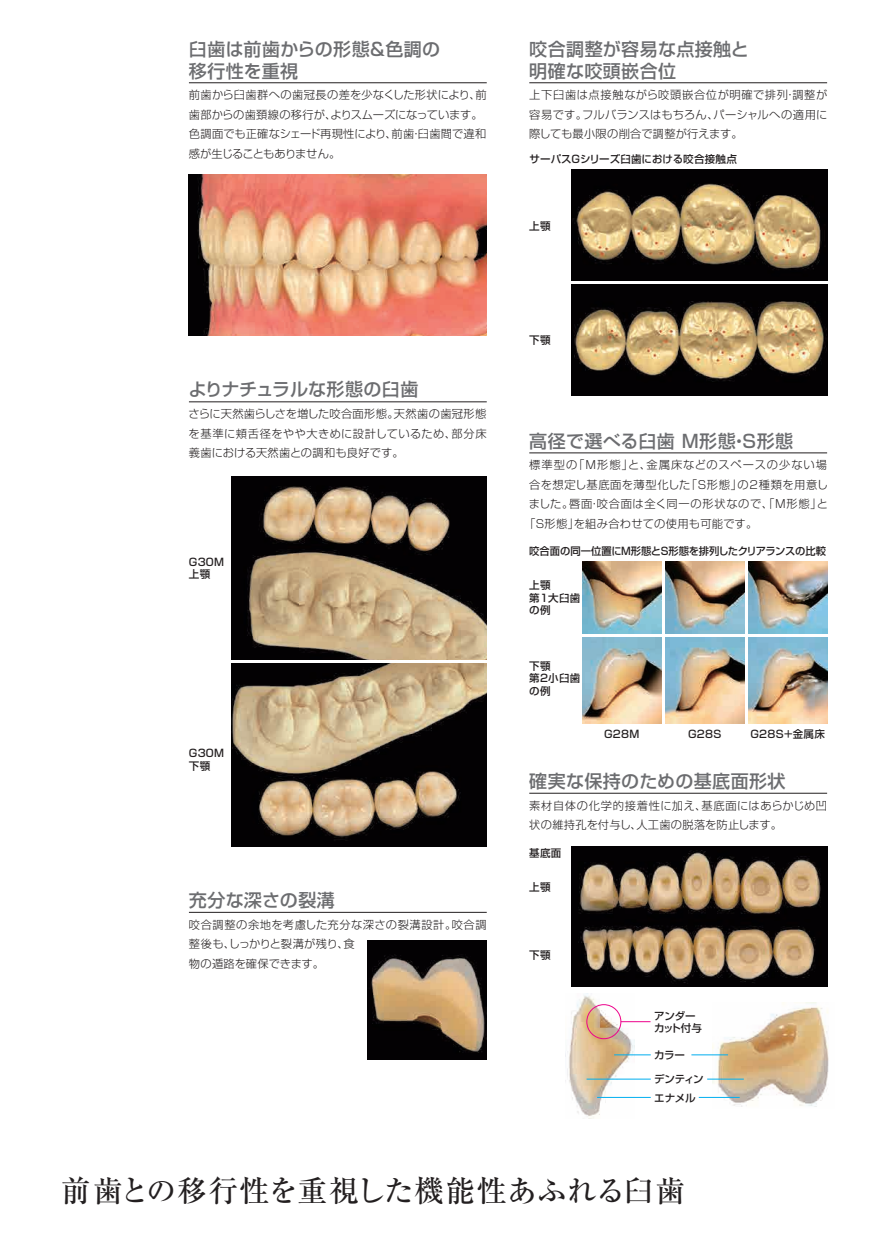
<style>
.page{position:relative;width:891px;height:1257px;background:#fff}
.page>*{position:absolute;margin:0;border:0;box-sizing:border-box;transform-origin:0 0}
.t1{font:500 30px "Ryumin Pro";letter-spacing:.005em;color:#231f20}
.t2{font:500 18px/21.6px "Shin Go Pro";letter-spacing:.025em;color:#6c6d70}
.t3{font:500 18px "Shin Go Pro";letter-spacing:.005em;color:#6c6d70}
.t4{font:300 11.25px/19.5px "Shin Go Pro";letter-spacing:.025em;color:#231f20;text-align:justify}
.t5{font:300 11.25px/19.5px "Shin Go Pro";letter-spacing:.005em;color:#231f20}
.t6{font:300 11.25px "Shin Go Pro";letter-spacing:.065em;color:#231f20}
.t7{font:300 11.25px "Shin Go Pro";letter-spacing:.05em;color:#231f20}
.t8{font:300 11.25px "Shin Go Pro";letter-spacing:.095em;color:#231f20}
.t9{font:500 10.5px/12.6px "Shin Go Pro";color:#231f20}
.t10{font:500 10.5px "Shin Go Pro";letter-spacing:-.03em;color:#231f20}
.t11{font:500 10.5px/12.6px "Shin Go Pro";letter-spacing:.025em;color:#231f20}
.t12{font:500 10.5px/12.6px "Shin Go Pro";letter-spacing:-.02em;color:#231f20}
.t13{font:500 10.5px/18.3px "Shin Go Pro";letter-spacing:-.025em;color:#231f20}
</style>
<div class="page">
<img style="left:189px;top:174px;width:297px;height:162px">
<img style="left:231px;top:476px;width:255px;height:183px">
<img style="left:231px;top:663px;width:255px;height:183px">
<img style="left:367px;top:940px;width:119px;height:119px">
<img style="left:571px;top:170px;width:256px;height:110px">
<img style="left:571px;top:285px;width:256px;height:110px">
<img style="left:582px;top:561px;width:79px;height:72px">
<img style="left:665px;top:561px;width:79px;height:72px">
<img style="left:748px;top:561px;width:79px;height:72px">
<img style="left:582px;top:638px;width:79px;height:85px">
<img style="left:665px;top:638px;width:79px;height:85px">
<img style="left:748px;top:638px;width:79px;height:85px">
<img style="left:571px;top:846px;width:256px;height:140px">
<img style="left:567px;top:993px;width:67px;height:125px">
<img style="left:713px;top:1002px;width:116px;height:105px">
<div style="left:586px;top:1004px;width:35px;height:35px;border:1px solid #ed028c;border-radius:50%"></div>
<hr style="left:620px;top:1021px;width:30px;height:1px;background:#ed028c">
<hr style="left:614px;top:1054px;width:36px;height:1px;background:#00aeef">
<hr style="left:691px;top:1054px;width:37px;height:1px;background:#00aeef">
<hr style="left:586px;top:1078px;width:64px;height:1px;background:#00aeef">
<hr style="left:597px;top:1096px;width:53px;height:1px;background:#00aeef">
<hr style="left:698px;top:1096px;width:41px;height:1px;background:#00aeef">
<hr style="left:707px;top:1078px;width:36px;height:1px;background:#00aeef">
<hr style="left:189px;top:82px;width:297px;height:1px;background:#231f20">
<hr style="left:189px;top:401px;width:297px;height:1px;background:#231f20">
<hr style="left:189px;top:912px;width:297px;height:1px;background:#231f20">
<hr style="left:529px;top:82px;width:298px;height:1px;background:#231f20">
<hr style="left:529px;top:452px;width:298px;height:1px;background:#231f20">
<hr style="left:529px;top:793px;width:298px;height:1px;background:#231f20">
<h2 class="t2" style="left:189px;top:36px;width:253px">臼歯は前歯からの形態＆色調の移行性を重視</h2>
<p class="t5" style="left:189px;top:84px;width:299px">前歯から臼歯群への歯冠長の差を少なくした形状により、前歯部からの歯頚線の移行が、よりスムーズになっています。色調面でも正確なシェード再現性により、前歯・臼歯間で違和感が生じることもありません。</p>
<h2 class="t3" style="left:188px;top:375px;width:231px">よりナチュラルな形態の臼歯</h2>
<p class="t4" style="left:188px;top:403px;width:299px">さらに天然歯らしさを増した咬合面形態。天然歯の歯冠形態を基準に頬舌径をやや大きめに設計しているため、部分床義歯における天然歯との調和も良好です。</p>
<p class="t9" style="left:189px;top:554px;width:37px">G30M上顎</p>
<p class="t9" style="left:189px;top:745px;width:37px">G30M下顎</p>
<h2 class="t2" style="left:189px;top:887px;width:147px">充分な深さの裂溝</h2>
<p class="t4" style="left:189px;top:913px;width:299px;text-align:left">咬合調整の余地を考慮した充分な深さの裂溝設計。咬合調整後も、しっかりと裂溝が残り、食<br>物の遁路を確保できます。</p>
<h2 class="t2" style="left:529px;top:36px;width:221px">咬合調整が容易な点接触と明確な咬頭嵌合位</h2>
<p class="t4" style="left:529px;top:84px;width:300px">上下臼歯は点接触ながら咬頭嵌合位が明確で排列・調整が容易です。フルバランスはもちろん、パーシャルへの適用に際しても最小限の削合で調整が行えます。</p>
<p class="t9" style="left:529px;top:152px;width:209px">サーパスGシリーズ臼歯における咬合接触点</p>
<p class="t9" style="left:529px;top:218px;width:23px">上顎</p>
<p class="t9" style="left:529px;top:333px;width:23px">下顎</p>
<h2 class="t2" style="left:529px;top:427px;width:265px">高径で選べる臼歯 M形態・S形態</h2>
<p class="t8" style="left:529px;top:455px;width:299px">標準型の「M形態」と、金属床などのスペースの少ない場</p>
<p class="t7" style="left:529px;top:475px;width:300px">合を想定し基底面を薄型化した「S形態」の2種類を用意し</p>
<p class="t6" style="left:529px;top:494px;width:300px">ました。唇面・咬合面は全く同一の形状なので、「M形態」と</p>
<p class="t4" style="left:524px;top:512px;width:235px">「S形態」を組み合わせての使用も可能です。</p>
<p class="t10" style="left:529px;top:542px;width:298px">咬合面の同一位置にM形態とS形態を排列したクリアランスの比較</p>
<p class="t11" style="left:529px;top:577px;width:53px">上顎<br>第1大臼歯の例</p>
<p class="t11" style="left:529px;top:658px;width:53px">下顎<br>第2小臼歯の例</p>
<p class="t9" style="left:604px;top:726px;width:37px">G28M</p>
<p class="t9" style="left:688px;top:726px;width:35px">G28S</p>
<p class="t9" style="left:750px;top:726px;width:76px">G28S＋金属床</p>
<h2 class="t2" style="left:529px;top:768px;width:258px">確実な保持のための基底面形状</h2>
<p class="t4" style="left:529px;top:794px;width:299px">素材自体の化学的接着性に加え、基底面にはあらかじめ凹状の維持孔を付与し、人工歯の脱落を防止します。</p>
<p class="t9" style="left:529px;top:845px;width:34px">基底面</p>
<p class="t9" style="left:529px;top:879px;width:23px">上顎</p>
<p class="t9" style="left:529px;top:947px;width:23px">下顎</p>
<p class="t12" style="left:654px;top:1008px;width:50px">アンダーカット付与</p>
<p class="t9" style="left:654px;top:1047px;width:33px">カラー</p>
<p class="t13" style="left:654px;top:1068px;width:51px">デンティンエナメル</p>
<h1 class="t1" style="left:61px;top:1167px;width:625px">前歯との移行性を重視した機能性あふれる臼歯</h1>
</div>
